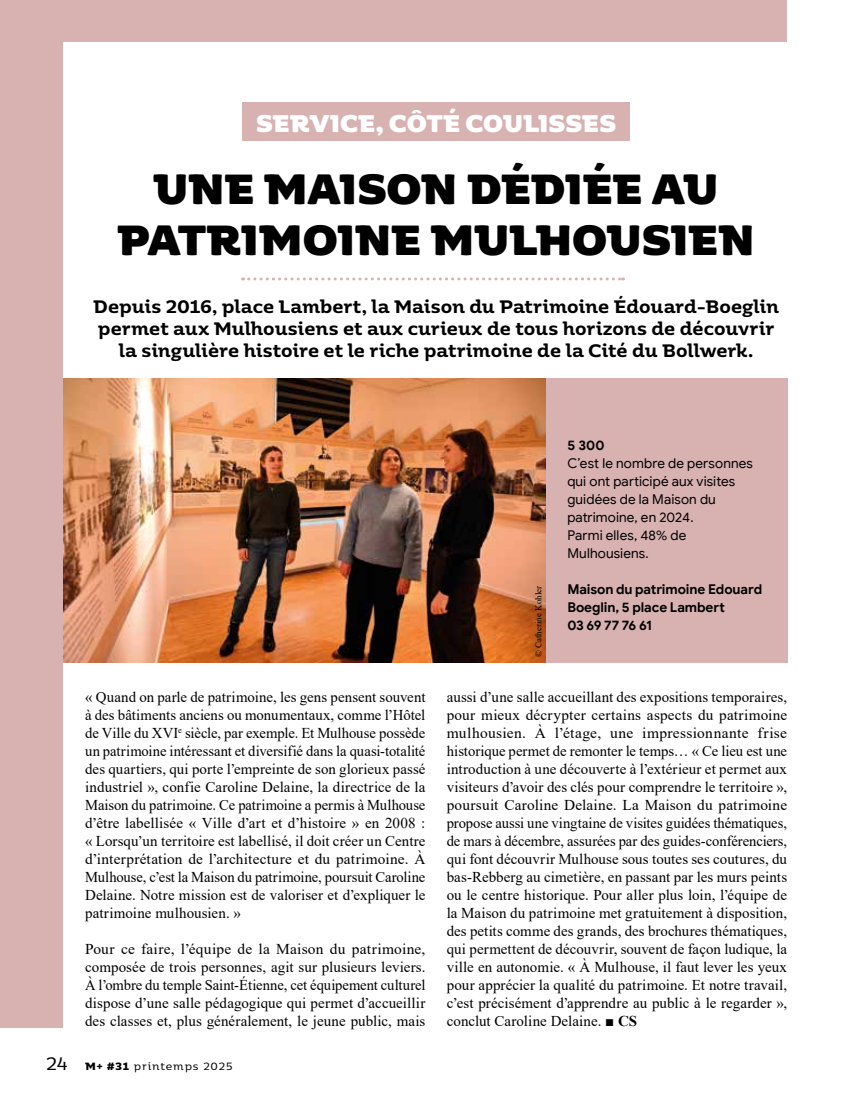
<style>
.page{position:relative;width:851px;height:1106px;background:#fff}
.page>*{position:absolute;margin:0;border:0;box-sizing:border-box;transform-origin:0 0}
.t1{font:900 42px/50.4px "Moreno";letter-spacing:-.015em;color:#000;text-align:center}
.t2{font:900 24px "Moreno";letter-spacing:-.005em;color:#fff}
.t3{font:600 18px/21.6px "Moreno";letter-spacing:-.005em;color:#000;text-align:center}
.t4{font:18px "Moreno";color:#000}
.t5{font:15px/18px "Times New Roman";letter-spacing:.005em;color:#000;text-align:justify}
.t6{font:13.5px/18px "Google Sans";letter-spacing:.01em;color:#000}
.t7{font:700 13.5px/18px "Google Sans";letter-spacing:-.005em;color:#000}
.t8{font:10.5px "Moreno";letter-spacing:.08em;color:#000}
.t9{font:9px "Times New Roman";color:#000}
.s1{font-weight:700}
</style>
<div class="page">
<div style="left:0;top:0;width:850px;height:1027px;background:#d8b1b1"></div>
<div style="left:64px;top:43px;width:786px;height:994px;background:#fff"></div>
<img style="left:64px;top:378px;width:482px;height:284px">
<div style="left:546px;top:378px;width:241px;height:284px;background:#d8b1b1"></div>
<div style="left:242px;top:102px;width:387px;height:38px;background:#d8b1b1"></div>
<svg style="left:242px;top:277px;width:381px;height:3px"></svg>
<div style="left:787px;top:0;width:63px;height:234px;background:#fff"></div>
<h2 class="t2" style="left:256px;top:101px;width:361px">SERVICE, CÔTÉ COULISSES</h2>
<h1 class="t1" style="left:117px;top:161px;width:639px">UNE MAISON DÉDIÉE AU<br>PATRIMOINE MULHOUSIEN</h1>
<p class="t3" style="left:93px;top:295px;width:687px">Depuis 2016, place Lambert, la Maison du Patrimoine Édouard-Boeglin permet aux Mulhousiens et aux curieux de tous horizons de découvrir la singulière histoire et le riche patrimoine de la Cité du Bollwerk.</p>
<p class="t4" style="left:46px;top:1048px;width:23px">24</p>
<p class="t5" style="left:85px;top:688px;width:342px">« Quand on parle de patrimoine, les gens pensent souvent à des bâtiments anciens ou monumentaux, comme l’Hôtel de Ville du XVI<sup>e</sup> siècle, par exemple. Et Mulhouse possède un patrimoine intéressant et diversifié dans la quasi-totalité des quartiers, qui porte l’empreinte de son glorieux passé industriel », confie Caroline Delaine, la directrice de la Maison du patrimoine. Ce patrimoine a permis à Mulhouse d’être labellisée « Ville d’art et d’histoire » en 2008 : « Lorsqu’un territoire est labellisé, il doit créer un Centre d’interprétation de l’architecture et du patrimoine. À Mulhouse, c’est la Maison du patrimoine, poursuit Caroline Delaine. Notre mission est de valoriser et d’expliquer le patrimoine mulhousien. »</p>
<p class="t5" style="left:85px;top:940px;width:342px">Pour ce faire, l’équipe de la Maison du patrimoine, composée de trois personnes, agit sur plusieurs leviers.<br>À l’ombre du temple Saint-Étienne, cet équipement culturel dispose d’une salle pédagogique qui permet d’accueillir des classes et, plus généralement, le jeune public, mais</p>
<p class="t8" style="left:85px;top:1057px;width:149px"><span class="s1">M+ #31</span> printemps 2025</p>
<p class="t9" style="left:532px;top:657px;width:73px;rotate:-90deg">© Catherine Kohler</p>
<p class="t7" style="left:567px;top:436px;width:39px">5 300</p>
<p class="t6" style="left:567px;top:454px;width:187px">C’est le nombre de personnes qui ont participé aux visites guidées de la Maison du patrimoine, en 2024.<br>Parmi elles, 48% de<br>Mulhousiens.</p>
<p class="t7" style="left:567px;top:580px;width:196px">Maison du patrimoine Edouard<br>Boeglin, 5 place Lambert<br>03 69 77 76 61</p>
<p class="t5" style="left:446px;top:688px;width:342px">aussi d’une salle accueillant des expositions temporaires, pour mieux décrypter certains aspects du patrimoine mulhousien. À l’étage, une impressionnante frise historique permet de remonter le temps… « Ce lieu est une introduction à une découverte à l’extérieur et permet aux visiteurs d’avoir des clés pour comprendre le territoire », poursuit Caroline Delaine. La Maison du patrimoine propose aussi une vingtaine de visites guidées thématiques, de mars à décembre, assurées par des guides-conférenciers, qui font découvrir Mulhouse sous toutes ses coutures, du bas-Rebberg au cimetière, en passant par les murs peints ou le centre historique. Pour aller plus loin, l’équipe de la Maison du patrimoine met gratuitement à disposition, des petits comme des grands, des brochures thématiques, qui permettent de découvrir, souvent de façon ludique, la ville en autonomie. « À Mulhouse, il faut lever les yeux pour apprécier la qualité du patrimoine. Et notre travail, c’est précisément d’apprendre au public à le regarder », conclut Caroline Delaine. ■ <span class="s1">CS</span></p>
</div>
